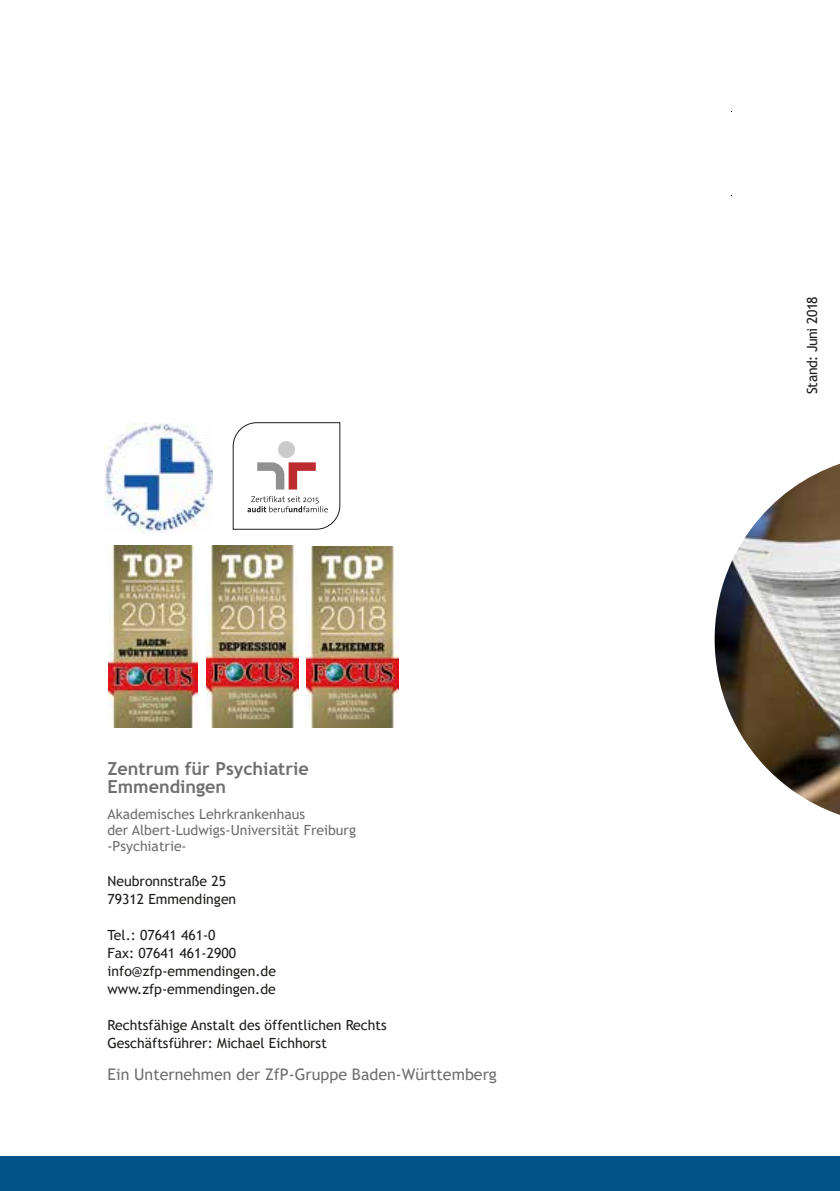
<style>
.page{position:relative;width:840px;height:1191px;background:#fff}
.page>*{position:absolute;margin:0;border:0;box-sizing:border-box;transform-origin:0 0}
.t1{font:700 18px/18px "Trebuchet MS";color:#706f6f}
.t2{font:16px "Trebuchet MS";color:#706f6f}
.t3{font:14px/18px "Trebuchet MS";color:#1d1d1b}
.t4{font:14px/16px "Trebuchet MS";color:#706f6f}
.t5{font:14px "Trebuchet MS";letter-spacing:-.03em;color:#1d1d1b}
</style>
<div class="page">
<img style="left:714px;top:464px;width:125px;height:351px">
<div style="left:0;top:1157px;width:839px;height:34px;background:#00548a"></div>
<img style="left:104px;top:423px;width:108px;height:109px">
<img style="left:306px;top:546px;width:92px;height:182px">
<img style="left:206px;top:546px;width:92px;height:181px">
<img style="left:109px;top:545px;width:88px;height:182px">
<svg style="left:233px;top:422px;width:107px;height:107px"></svg>
<p class="t1" style="left:107px;top:759px;width:203px">Zentrum für Psychiatrie<br>Emmendingen</p>
<p class="t4" style="left:107px;top:806px;width:250px">Akademisches Lehrkrankenhaus<br>der Albert-Ludwigs-Universität Freiburg -Psychiatrie-</p>
<p class="t3" style="left:107px;top:871px;width:130px">Neubronnstraße 25<br>79312 Emmendingen</p>
<p class="t3" style="left:107px;top:925px;width:170px">Tel.: 07641 461-0<br>Fax: 07641 461-2900 info@zfp-emmendingen.de www.zfp-emmendingen.de</p>
<p class="t3" style="left:107px;top:1015px;width:280px">Rechtsfähige Anstalt des öffentlichen Rechts<br>Geschäftsführer: Michael Eichhorst</p>
<p class="t2" style="left:107px;top:1063px;width:390px">Ein Unternehmen der ZfP-Gruppe Baden-Württemberg</p>
<p class="t5" style="left:802px;top:394px;width:99px;rotate:-90deg">Stand: Juni 2018</p>
</div>
